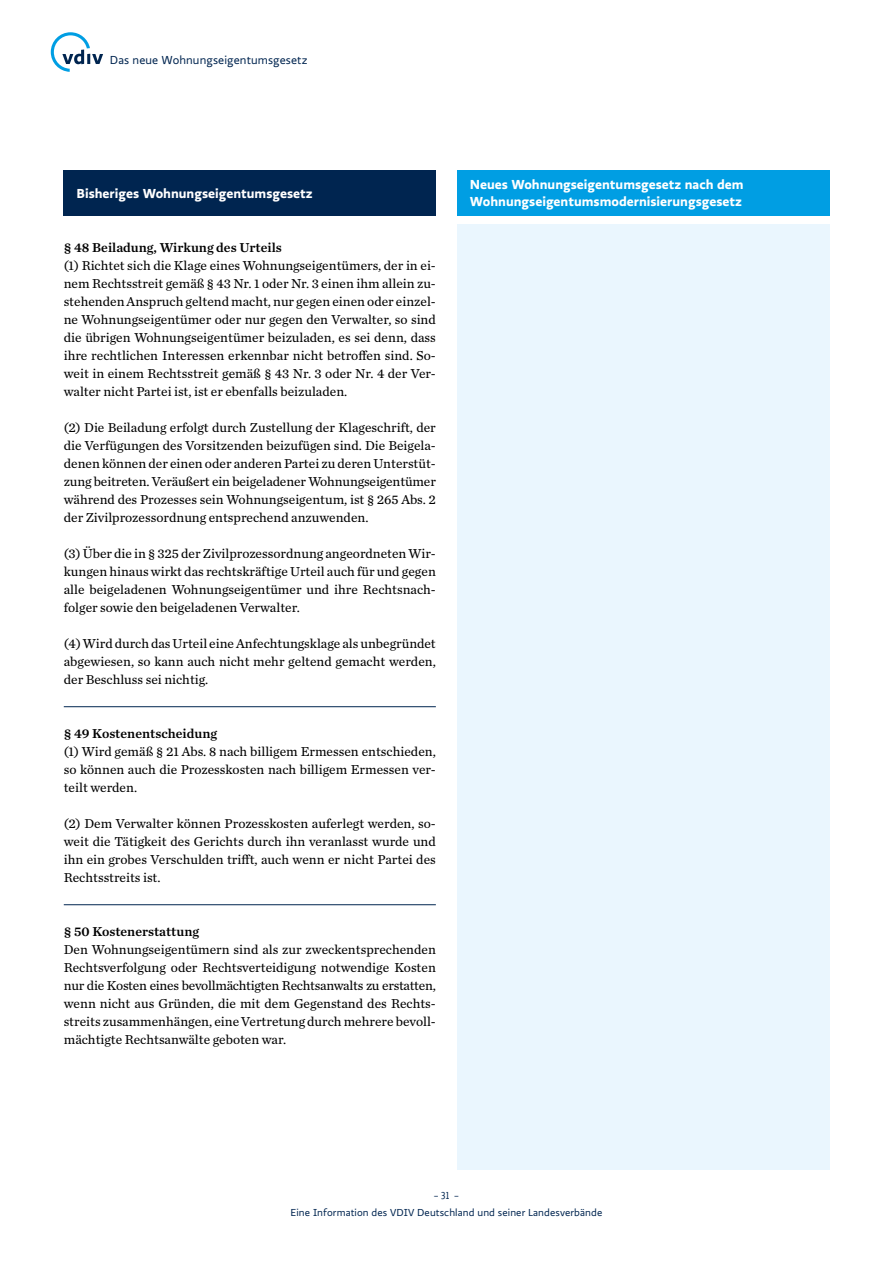
<style>
.page{position:relative;width:893px;height:1263px;background:#fff}
.page>*{position:absolute;margin:0;border:0;box-sizing:border-box;transform-origin:0 0}
.t1{font:13.5px/18px "Chronicle Text G2";color:#000;text-align:justify}
.t2{font:700 13.5px/16.2px "Ratio";color:#fff}
.t3{font:13.5px "Chronicle Text G2 Semi";color:#000}
.t4{font:12px "Ratio";letter-spacing:.01em;color:#002550}
.t5{font:10.5px "Ratio";letter-spacing:.01em;color:#002550}
.t6{font:10.5px "Ratio Display";color:#002550}
</style>
<div class="page">
<div style="left:64px;top:170px;width:372px;height:45px;background:#002550"></div>
<div style="left:457px;top:170px;width:372px;height:45px;background:#009ee3"></div>
<div style="left:457px;top:225px;width:372px;height:945px;background:#eaf6fe"></div>
<hr style="left:64px;top:706px;width:372px;height:1px;background:#002550">
<hr style="left:64px;top:904px;width:372px;height:1px;background:#002550">
<svg style="left:51px;top:32px;width:52px;height:40px"></svg>
<p class="t4" style="left:110px;top:53px;width:199px">Das neue Wohnungseigentumsgesetz</p>
<p class="t2" style="left:77px;top:185px;width:238px">Bisheriges Wohnungseigentumsgesetz</p>
<p class="t2" style="left:470px;top:177px;width:275px">Neues Wohnungseigentumsgesetz nach dem<br>Wohnungseigentumsmodernisierungsgesetz</p>
<p class="t3" style="left:64px;top:237px;width:220px">§ 48 Beiladung, Wirkung des Urteils</p>
<p class="t1" style="left:64px;top:256px;width:374px">(1) Richtet sich die Klage eines Wohnungseigentümers, der in ei&shy;nem Rechtsstreit gemäß § 43 Nr. 1 oder Nr. 3 einen ihm allein zu&shy;stehenden Anspruch geltend macht, nur gegen einen oder einzel&shy;ne Wohnungseigentümer oder nur gegen den Verwalter, so sind die übrigen Wohnungseigentümer beizuladen, es sei denn, dass ihre rechtlichen Interessen erkennbar nicht betroffen sind. So&shy;weit in einem Rechtsstreit gemäß § 43 Nr. 3 oder Nr. 4 der Ver&shy;walter nicht Partei ist, ist er ebenfalls beizuladen.</p>
<p class="t1" style="left:64px;top:418px;width:374px">(2) Die Beiladung erfolgt durch Zustellung der Klageschrift, der die Verfügungen des Vorsitzenden beizufügen sind. Die Beigela&shy;denen können der einen oder anderen Partei zu deren Unterstüt&shy;zung beitreten. Veräußert ein beigeladener Wohnungseigentümer während des Prozesses sein Wohnungseigentum, ist § 265 Abs. 2 der Zivilprozessordnung entsprechend anzuwenden.</p>
<p class="t1" style="left:64px;top:544px;width:374px">(3) Über die in § 325 der Zivilprozessordnung angeordneten Wir&shy;kungen hinaus wirkt das rechtskräftige Urteil auch für und gegen alle beigeladenen Wohnungseigentümer und ihre Rechtsnach&shy;folger sowie den beigeladenen Verwalter.</p>
<p class="t1" style="left:64px;top:634px;width:374px">(4) Wird durch das Urteil eine Anfechtungsklage als unbegründet abgewiesen, so kann auch nicht mehr geltend gemacht werden, der Beschluss sei nichtig.</p>
<p class="t3" style="left:64px;top:723px;width:155px">§ 49 Kostenentscheidung</p>
<p class="t1" style="left:64px;top:742px;width:374px">(1) Wird gemäß § 21 Abs. 8 nach billigem Ermessen entschieden, so können auch die Prozesskosten nach billigem Ermessen ver&shy;teilt werden.</p>
<p class="t1" style="left:64px;top:814px;width:374px">(2) Dem Verwalter können Prozesskosten auferlegt werden, so&shy;weit die Tätigkeit des Gerichts durch ihn veranlasst wurde und ihn ein grobes Verschulden trifft, auch wenn er nicht Partei des Rechtsstreits ist.</p>
<p class="t3" style="left:64px;top:921px;width:137px">§ 50 Kostenerstattung</p>
<p class="t1" style="left:64px;top:940px;width:374px">Den Wohnungseigentümern sind als zur zweckentsprechenden Rechtsverfolgung oder Rechtsverteidigung notwendige Kosten nur die Kosten eines bevollmächtigten Rechtsanwalts zu erstatten, wenn nicht aus Gründen, die mit dem Gegenstand des Rechts&shy;streits zusammenhängen, eine Vertretung durch mehrere bevoll&shy;mächtigte Rechtsanwälte geboten war.</p>
<p class="t6" style="left:434px;top:1190px;width:27px">– 31 –</p>
<p class="t5" style="left:291px;top:1206px;width:313px">Eine Information des VDIV Deutschland und seiner Landesverbände</p>
</div>
